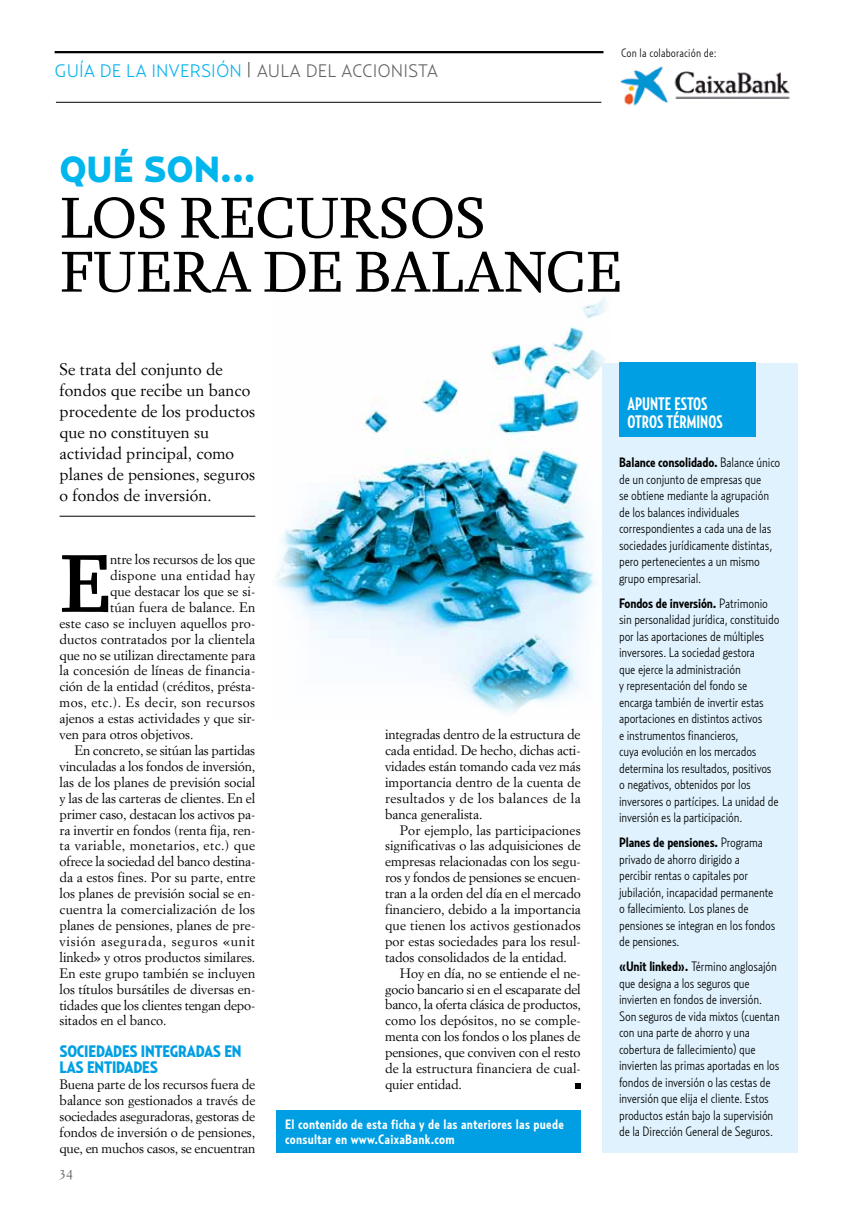
<style>
.page{position:relative;width:851px;height:1212px;background:#fff}
.page>*{position:absolute;margin:0;border:0;box-sizing:border-box;transform-origin:0 0}
.t1{font:85.05px "Brioni Std";color:#000}
.t2{font:300 60px/54px "Brioni Std";color:#000}
.t3{font:900 36px "Relay";letter-spacing:-.005em;color:#00b6ed}
.t4{font:300 18px "Relay";color:#00b1eb}
.t5{font:700 18px/18px "Relay Comp";color:#fff}
.t6{font:16.5px/21px "Simoncini Garamond Std";letter-spacing:.005em;color:#000}
.t7{font:900 16.5px/15.9px "Relay Cond";letter-spacing:-.015em;color:#009fe3}
.t8{font:13.5px/15.9px "Simoncini Garamond Std";letter-spacing:-.005em;color:#000;text-align:justify}
.t9{font:300 13.5px/16.5px "Relay Cond";letter-spacing:-.01em;color:#000}
.t10{font:13.5px "Simoncini Garamond Std";letter-spacing:.03em;color:#000}
.t11{font:700 13.5px/15px "Relay Cond";letter-spacing:.02em;color:#fff}
.t12{font:13.5px "Simoncini Garamond Std";letter-spacing:.015em;color:#000}
.t13{font:13.5px "Simoncini Garamond Std";letter-spacing:.055em;color:#000}
.t14{font:13.5px "Simoncini Garamond Std";color:#646363}
.t15{font:300 12px "Relay Cond";letter-spacing:.01em;color:#000}
.s1{color:#575756}
.s2{color:#646363}
.s3{font-weight:700}
</style>
<div class="page">
<hr style="left:60px;top:516px;width:195px;height:1px;background:#000">
<img style="left:276px;top:297px;width:330px;height:417px">
<div style="left:602px;top:363px;width:195px;height:789px;background:#dff2fd"></div>
<div style="left:619px;top:363px;width:136px;height:74px;background:#009fe3"></div>
<div style="left:276px;top:1109px;width:304px;height:43px;background:#009fe3"></div>
<img style="left:620px;top:66px;width:170px;height:40px">
<hr style="left:56px;top:102px;width:545px;height:1px;background:#000">
<hr style="left:55px;top:51px;width:548px;height:2px;background:#000">
<svg style="left:575px;top:1083px;width:5px;height:6px"></svg>
<h3 class="t4" style="left:55px;top:60px;width:385px">GUÍA DE LA INVERSIÓN <span class="s1">|</span> <span class="s2">AULA DEL ACCIONISTA</span></h3>
<h3 class="t3" style="left:60px;top:148px;width:198px">QUÉ SON...</h3>
<p class="t15" style="left:621px;top:45px;width:97px">Con la colaboración de:</p>
<h2 class="t2" style="left:60px;top:192px;width:563px">LOS RECURSOS<br>FUERA DE BALANCE</h2>
<p class="t6" style="left:60px;top:359px;width:197px">Se trata del conjunto de fondos que recibe un banco procedente de los productos que no constituyen su actividad principal, como planes de pensiones, seguros o fondos de inversión.</p>
<h1 class="t1" style="left:60px;top:526px;width:53px">E</h1>
<p class="t8" style="left:110px;top:551px;width:146px">ntre los recursos de los que</p>
<p class="t10" style="left:110px;top:567px;width:147px">dispone una entidad hay</p>
<p class="t8" style="left:110px;top:583px;width:147px">que destacar los que se si-</p>
<p class="t8" style="left:110px;top:599px;width:147px">túan fuera de balance. En</p>
<p class="t8" style="left:60px;top:615px;width:197px">este caso se incluyen aquellos pro-</p>
<p class="t8" style="left:60px;top:631px;width:197px">ductos contratados por la clientela</p>
<p class="t8" style="left:60px;top:647px;width:197px">que no se utilizan directamente para</p>
<p class="t12" style="left:60px;top:662px;width:197px">la concesión de líneas de financia-</p>
<p class="t8" style="left:60px;top:678px;width:197px">ción de la entidad (créditos, présta-</p>
<p class="t10" style="left:60px;top:694px;width:197px">mos, etc.). Es decir, son recursos</p>
<p class="t8" style="left:60px;top:710px;width:197px">ajenos a estas actividades y que sir-</p>
<p class="t8" style="left:60px;top:726px;width:135px">ven para otros objetivos.</p>
<p class="t8" style="left:74px;top:742px;width:182px">En concreto, se sitúan las partidas</p>
<p class="t8" style="left:60px;top:758px;width:197px">vinculadas a los fondos de inversión,</p>
<p class="t8" style="left:60px;top:774px;width:197px">las de los planes de previsión social</p>
<p class="t8" style="left:60px;top:790px;width:197px">y las de las carteras de clientes. En el</p>
<p class="t8" style="left:60px;top:806px;width:197px">primer caso, destacan los activos pa-</p>
<p class="t8" style="left:60px;top:821px;width:197px">ra invertir en fondos (renta fija, ren-</p>
<p class="t10" style="left:60px;top:837px;width:197px">ta variable, monetarios, etc.) que</p>
<p class="t8" style="left:60px;top:853px;width:197px">ofrece la sociedad del banco destina-</p>
<p class="t8" style="left:60px;top:869px;width:197px">da a estos fines. Por su parte, entre</p>
<p class="t8" style="left:60px;top:885px;width:197px">los planes de previsión social se en-</p>
<p class="t12" style="left:60px;top:901px;width:197px">cuentra la comercialización de los</p>
<p class="t8" style="left:60px;top:917px;width:197px">planes de pensiones, planes de pre-</p>
<p class="t13" style="left:60px;top:933px;width:197px">visión asegurada, seguros «unit</p>
<p class="t8" style="left:60px;top:949px;width:197px">linked» y otros productos similares.</p>
<p class="t8" style="left:60px;top:965px;width:197px">En este grupo también se incluyen</p>
<p class="t8" style="left:60px;top:980px;width:197px">los títulos bursátiles de diversas en-</p>
<p class="t8" style="left:60px;top:996px;width:197px">tidades que los clientes tengan depo-</p>
<p class="t8" style="left:60px;top:1012px;width:109px">sitados en el banco.</p>
<p class="t7" style="left:60px;top:1043px;width:183px">SOCIEDADES INTEGRADAS EN<br>LAS ENTIDADES</p>
<p class="t8" style="left:60px;top:1076px;width:197px">Buena parte de los recursos fuera de balance son gestionados a través de sociedades aseguradoras, gestoras de fondos de inversión o de pensiones, que, en muchos casos, se encuentran</p>
<p class="t14" style="left:60px;top:1166px;width:15px">34</p>
<p class="t8" style="left:385px;top:726px;width:197px">integradas dentro de la estructura de cada entidad. De hecho, dichas acti&shy;vidades están tomando cada vez más importancia dentro de la cuenta de resultados y de los balances de la banca generalista.</p>
<p class="t8" style="left:385px;top:821px;width:197px;text-indent:15px">Por ejemplo, las participaciones significativas o las adquisiciones de empresas relacionadas con los segu&shy;ros y fondos de pensiones se encuen&shy;tran a la orden del día en el mercado financiero, debido a la importancia que tienen los activos gestionados por estas sociedades para los resul&shy;tados consolidados de la entidad.</p>
<p class="t8" style="left:385px;top:965px;width:197px;text-indent:15px">Hoy en día, no se entiende el ne&shy;gocio bancario si en el escaparate del banco, la oferta clásica de productos, como los depósitos, no se comple&shy;menta con los fondos o los planes de pensiones, que conviven con el resto de la estructura financiera de cual&shy;quier entidad.</p>
<p class="t11" style="left:285px;top:1116px;width:280px">El contenido de esta ficha y de las anteriores las puede consultar en www.CaixaBank.com</p>
<h3 class="t5" style="left:627px;top:395px;width:97px">APUNTE ESTOS<br>OTROS TÉRMINOS</h3>
<p class="t9" style="left:619px;top:454px;width:163px"><span class="s3">Balance consolidado.</span> Balance único de un conjunto de empresas que<br>se obtiene mediante la agrupación de los balances individuales correspondientes a cada una de las sociedades jurídicamente distintas, pero pertenecientes a un mismo grupo empresarial.</p>
<p class="t9" style="left:619px;top:594px;width:162px"><span class="s3">Fondos de inversión.</span> Patrimonio sin personalidad jurídica, constituido por las aportaciones de múltiples inversores. La sociedad gestora<br>que ejerce la administración<br>y representación del fondo se encarga también de invertir estas aportaciones en distintos activos<br>e instrumentos financieros,<br>cuya evolución en los mercados determina los resultados, positivos o negativos, obtenidos por los inversores o partícipes. La unidad de inversión es la participación.</p>
<p class="t9" style="left:619px;top:834px;width:158px"><span class="s3">Planes de pensiones.</span> Programa privado de ahorro dirigido a percibir rentas o capitales por jubilación, incapacidad permanente o fallecimiento. Los planes de pensiones se integran en los fondos de pensiones.</p>
<p class="t9" style="left:619px;top:958px;width:162px"><span class="s3">«Unit linked».</span> Término anglosajón que designa a los seguros que invierten en fondos de inversión.<br>Son seguros de vida mixtos (cuentan con una parte de ahorro y una cobertura de fallecimiento) que invierten las primas aportadas en los fondos de inversión o las cestas de inversión que elija el cliente. Estos productos están bajo la supervisión de la Dirección General de Seguros.</p>
</div>
